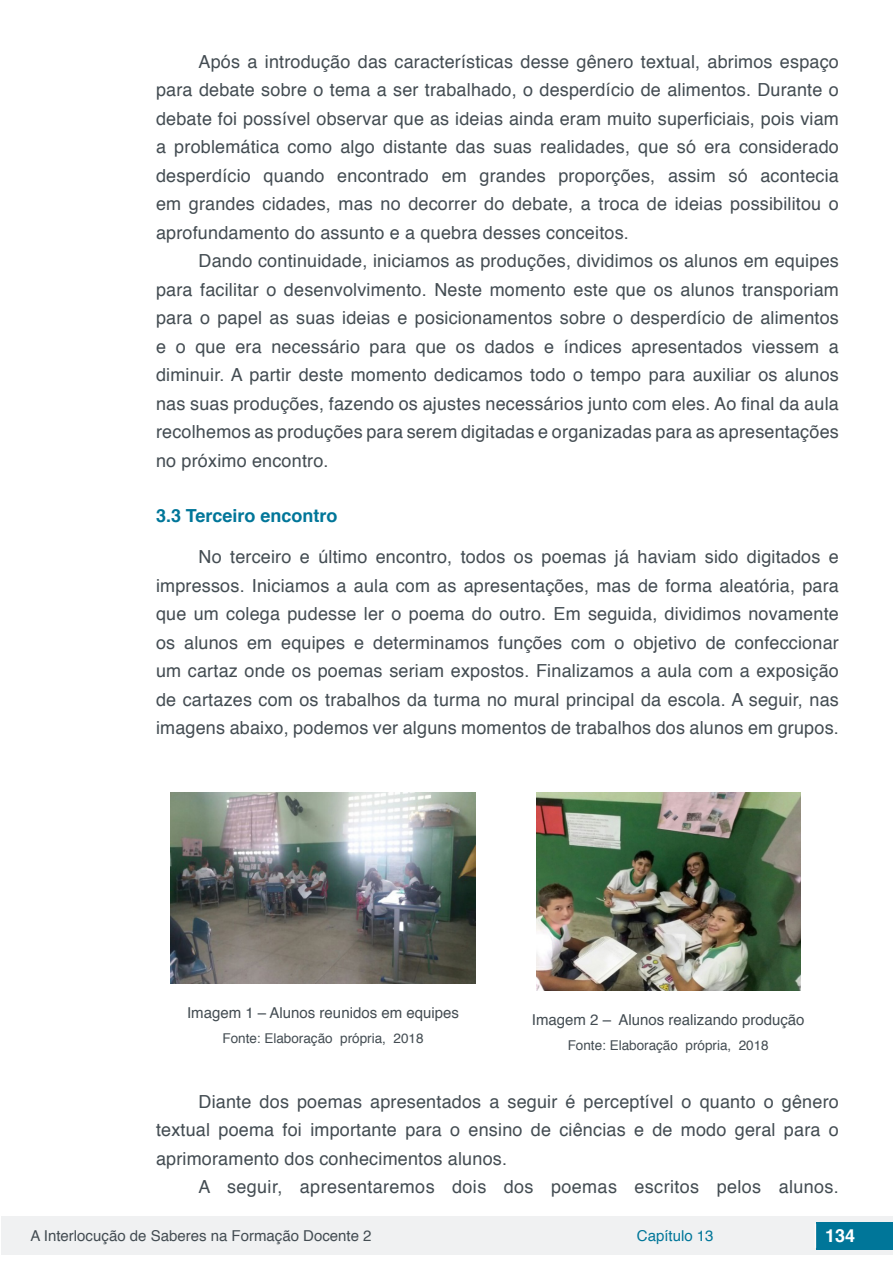
<style>
.page{position:relative;width:893px;height:1263px;background:#fff}
.page>*{position:absolute;margin:0;border:0;box-sizing:border-box;transform-origin:0 0}
.txt{font:18px/28.5px "Helvetica";letter-spacing:.01em;color:#434c52;text-align:justify}
.t1{font:700 18px "Helvetica";color:#007699}
.t2{font:700 18px "Helvetica";color:#fff}
.info_tab_gra_imag{font:15px "Helvetica";color:#434c52}
.t3{font:15px "Helvetica";color:#007699}
.fonte_tab_gra_imag{font:13.5px "Helvetica";color:#434c52}
</style>
<div class="page">
<div style="left:1px;top:1216px;width:891px;height:38px;background:#f0f1f2"></div>
<div style="left:816px;top:1222px;width:77px;height:27px;background:#007699"></div>
<svg style="left:815px;top:1224px;width:1px;height:24px"></svg>
<img style="left:171px;top:792px;width:304px;height:191px">
<img style="left:536px;top:792px;width:264px;height:198px">
<p class="txt" style="left:156px;top:47px;width:684px;text-indent:43px">Após a introdução das características desse gênero textual, abrimos espaço para debate sobre o tema a ser trabalhado, o desperdício de alimentos. Durante o debate foi possível observar que as ideias ainda eram muito superficiais, pois viam a problemática como algo distante das suas realidades, que só era considerado desperdício quando encontrado em grandes proporções, assim só acontecia em grandes cidades, mas no decorrer do debate, a troca de ideias possibilitou o aprofundamento do assunto e a quebra desses conceitos.</p>
<p class="txt" style="left:156px;top:247px;width:684px;text-indent:43px">Dando continuidade, iniciamos as produções, dividimos os alunos em equipes para facilitar o desenvolvimento. Neste momento este que os alunos transporiam para o papel as suas ideias e posicionamentos sobre o desperdício de alimentos e o que era necessário para que os dados e índices apresentados viessem a diminuir. A partir deste momento dedicamos todo o tempo para auxiliar os alunos nas suas produções, fazendo os ajustes necessários junto com eles. Ao final da aula recolhemos as produções para serem digitadas e organizadas para as apresentações no próximo encontro.</p>
<p class="t1" style="left:156px;top:501px;width:183px">3.3 Terceiro encontro</p>
<p class="txt" style="left:156px;top:543px;width:684px;text-indent:43px">No terceiro e último encontro, todos os poemas já haviam sido digitados e impressos. Iniciamos a aula com as apresentações, mas de forma aleatória, para que um colega pudesse ler o poema do outro. Em seguida, dividimos novamente os alunos em equipes e determinamos funções com o objetivo de confeccionar um cartaz onde os poemas seriam expostos. Finalizamos a aula com a exposição de cartazes com os trabalhos da turma no mural principal da escola. A seguir, nas imagens abaixo, podemos ver alguns momentos de trabalhos dos alunos em grupos.</p>
<p class="info_tab_gra_imag" style="left:187px;top:1001px;width:273px">Imagem 1 – Alunos reunidos em equipes</p>
<p class="fonte_tab_gra_imag" style="left:222px;top:1028px;width:203px">Fonte: Elaboração própria, 2018</p>
<p class="info_tab_gra_imag" style="left:532px;top:1008px;width:274px">Imagem 2 – Alunos realizando produção</p>
<p class="fonte_tab_gra_imag" style="left:568px;top:1035px;width:203px">Fonte: Elaboração própria, 2018</p>
<p class="txt" style="left:156px;top:1087px;width:684px;text-indent:43px">Diante dos poemas apresentados a seguir é perceptível o quanto o gênero textual poema foi importante para o ensino de ciências e de modo geral para o aprimoramento dos conhecimentos alunos.</p>
<p class="txt" style="left:199px;top:1173px;width:642px">A seguir, apresentaremos dois dos poemas escritos pelos alunos.</p>
<p class="info_tab_gra_imag" style="left:31px;top:1224px;width:343px">A Interlocução de Saberes na Formação Docente 2</p>
<p class="t3" style="left:637px;top:1224px;width:78px">Capítulo 13</p>
<p class="t2" style="left:825px;top:1221px;width:32px">134</p>
</div>
